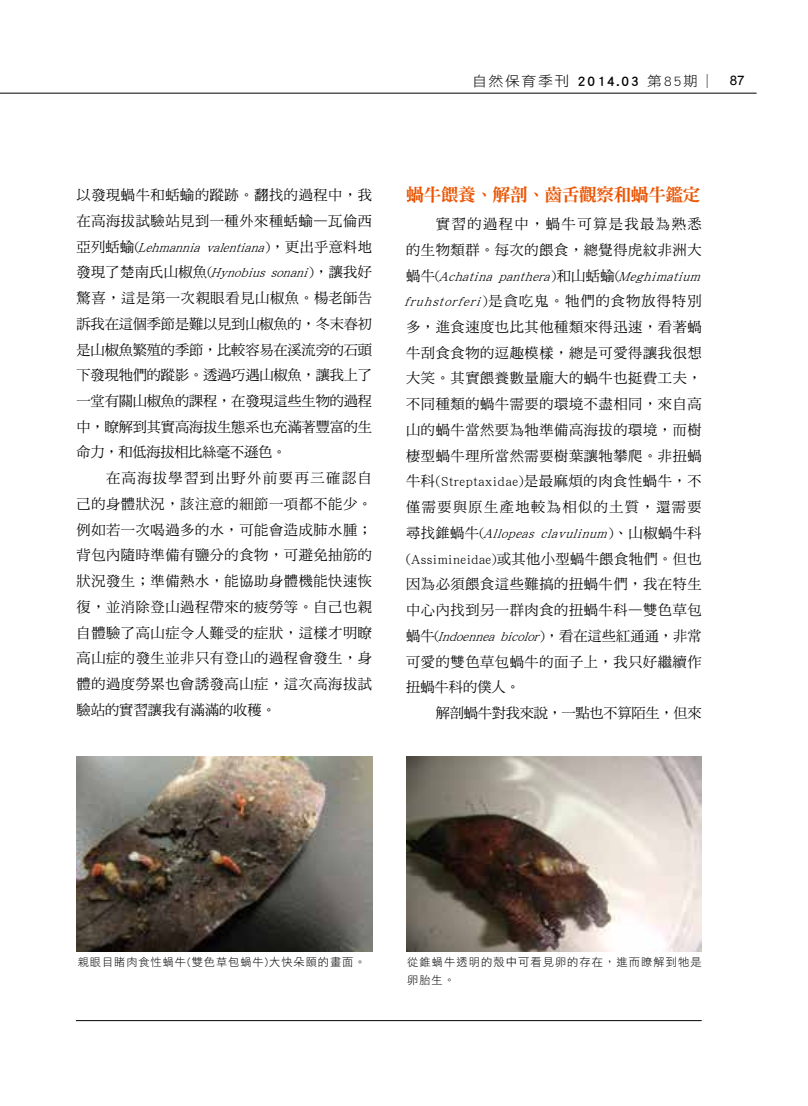
<style>
.page{position:relative;width:808px;height:1106px;background:#fff}
.page>*{position:absolute;margin:0;border:0;box-sizing:border-box;transform-origin:0 0}
.t1{font:18px "DF Ming Std W9";letter-spacing:-.04em;color:#ea5504}
.t2{font:14.25px/25.7px "DF Ming Std W5";letter-spacing:.04em;color:#000;text-align:justify}
.t3{font:14.25px "DF Ming Std W5";letter-spacing:-.02em;color:#000}
.t4{font:13.95px "DF Hei Std W3";letter-spacing:.1em;color:#000;scale:1.08 1}
.t5{font:11.25px/18px "DF Hei Std W3";letter-spacing:.085em;color:#000}
.s1{font-family:"DF Hei Std W7"}
.s2{font-family:"DF Ming Std W3"}
.s3{font-family:"Arial";font-size:13.05px}
.s4{font-style:italic}
</style>
<div class="page">
<hr style="left:0;top:93px;width:756px;height:1px;background:#000">
<hr style="left:76px;top:1020px;width:625px;height:1px;background:#000">
<img style="left:77px;top:756px;width:295px;height:195px">
<img style="left:406px;top:756px;width:296px;height:195px">
<p class="t4" style="left:472px;top:73px;width:254px">自然保育季刊 <span class="s1">2014.03</span> 第85期<span class="s2">｜</span> <span class="s3">87</span></p>
<p class="t2" style="left:77px;top:182px;width:297px">以發現蝸牛和蛞蝓的蹤跡。翻找的過程中，我在高海拔試驗站見到一種外來種蛞蝓—瓦倫西亞列蛞蝓 ( <span class="s4">Lehmannia valentiana</span> ) ，更出乎意料地發現了楚南氏山椒魚(<span class="s4">Hynobius sonani</span>)，讓我好驚喜，這是第一次親眼看見山椒魚。楊老師告訴我在這個季節是難以見到山椒魚的，冬末春初是山椒魚繁殖的季節，比較容易在溪流旁的石頭下發現牠們的蹤影。透過巧遇山椒魚，讓我上了一堂有關山椒魚的課程，在發現這些生物的過程中，瞭解到其實高海拔生態系也充滿著豐富的生命力，和低海拔相比絲毫不遜色。</p>
<p class="t2" style="left:77px;top:465px;width:297px;text-indent:30px">在高海拔學習到出野外前要再三確認自己的身體狀況，該注意的細節一項都不能少。例如若一次喝過多的水，可能會造成肺水腫；背包內隨時準備有鹽分的食物，可避免抽筋的狀況發生；準備熱水，能協助身體機能快速恢復，並消除登山過程帶來的疲勞等。自己也親自體驗了高山症令人難受的症狀，這樣才明瞭高山症的發生並非只有登山的過程會發生，身體的過度勞累也會誘發高山症，這次高海拔試驗站的實習讓我有滿滿的收穫。</p>
<p class="t1" style="left:406px;top:184px;width:296px">蝸牛餵養、解剖、齒舌觀察和蝸牛鑑定</p>
<p class="t2" style="left:404px;top:211px;width:302px;text-align:left;text-indent:32px">實習的過程中，蝸牛可算是我最為熟悉的生物類群。每次的餵食，總覺得虎紋非洲大蝸牛 ( <span class="s4">Achatina panthera</span> ) 和山蛞蝓 ( <span class="s4">Meghimatium fruhstorferi</span>)是貪吃鬼。牠們的食物放得特別多，進食速度也比其他種類來得迅速，看著蝸牛刮食食物的逗趣模樣，總是可愛得讓我很想大笑。其實餵養數量龐大的蝸牛也挺費工夫，不同種類的蝸牛需要的環境不盡相同，來自高山的蝸牛當然要為牠準備高海拔的環境，而樹棲型蝸牛理所當然需要樹葉讓牠攀爬。非扭蝸牛科(Streptaxidae)是最麻煩的肉食性蝸牛，不僅需要與原生產地較為相似的土質，還需要尋找錐蝸牛 (<span class="s4">Allopeas clavulinum</span> ) 、山椒蝸牛科(Assimineidae)或其他小型蝸牛餵食牠們。但也因為必須餵食這些難搞的扭蝸牛們，我在特生中心內找到另一群肉食的扭蝸牛科—雙色草包蝸牛 (<span class="s4">Indoenneabicolor</span>) ，看在這些紅通通，非常可愛的雙色草包蝸牛的面子上，我只好繼續作扭蝸牛科的僕人。</p>
<p class="t3" style="left:436px;top:705px;width:267px">解剖蝸牛對我來說，一點也不算陌生，但來</p>
<p class="t5" style="left:78px;top:952px;width:289px">親眼目睹肉食性蝸牛(雙色草包蝸牛)大快朵頤的畫面。</p>
<p class="t5" style="left:407px;top:952px;width:296px">從錐蝸牛透明的殼中可看見卵的存在，進而瞭解到牠是卵胎生。</p>
</div>
